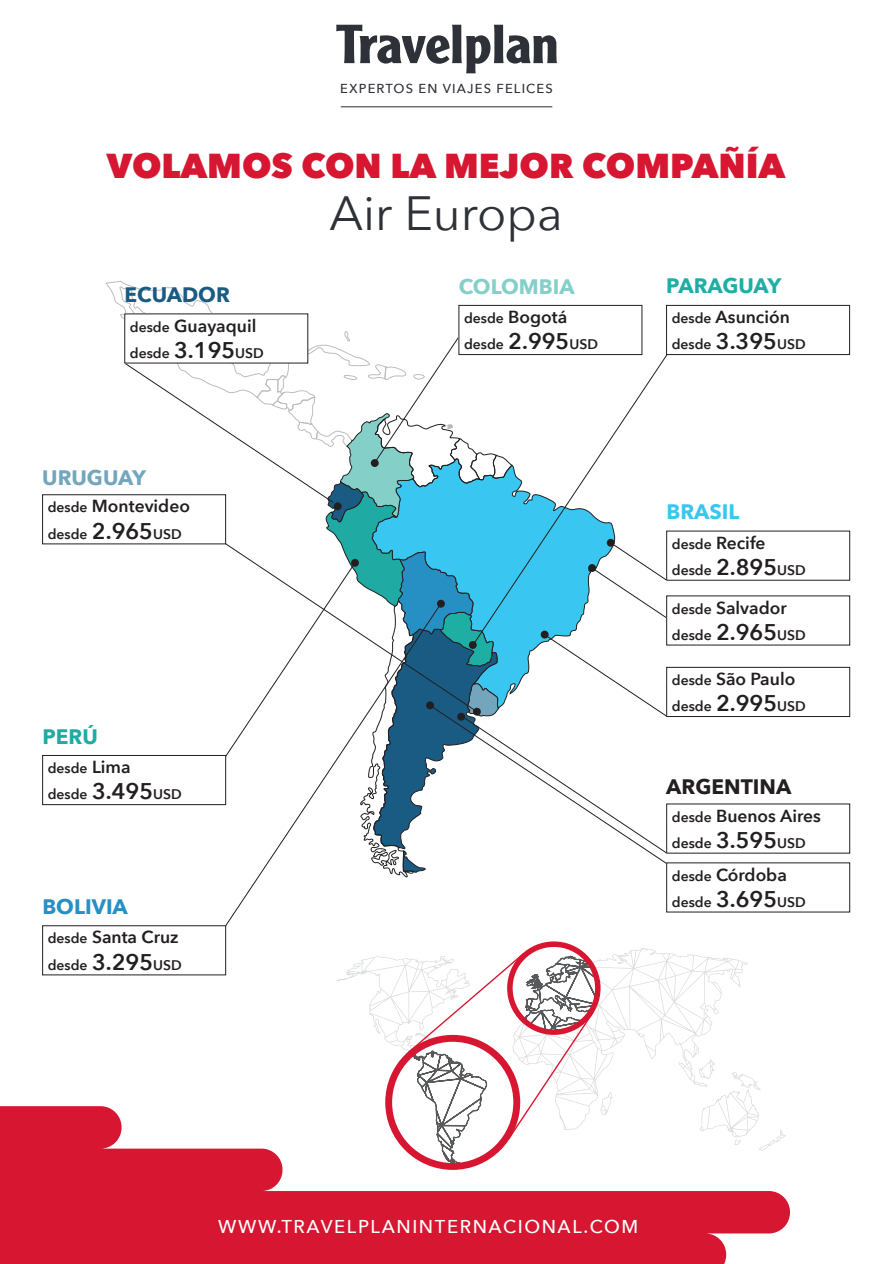
<style>
.page{position:relative;width:893px;height:1264px;background:#fff}
.page>*{position:absolute;margin:0;border:0;box-sizing:border-box;transform-origin:0 0}
.t1{font:48px "Avenir Next";color:#2e3137}
.t2{font:800 34.5px "Avenir Next";color:#d71631}
.t3{font:700 20.85px "Avenir Next";color:#231f20}
.t4{font:700 20.85px "Avenir Next";color:#85cfc9}
.t5{font:700 20.85px "Avenir Next";letter-spacing:-.02em;color:#1faea3}
.t6{font:700 20.85px "Avenir Next";color:#195b83}
.t7{font:700 20.85px "Avenir Next";color:#2690c5}
.t8{font:700 20.85px "Avenir Next";color:#73a5bc}
.t9{font:700 20.85px "Avenir Next";color:#39c6f0}
.t10{font:700 20.85px "Avenir Next";color:#1faba3}
.t11{font:500 18.6px "Avenir Next";letter-spacing:.085em;color:#fff}
.t12{font:600 17.4px "Avenir Next";color:#231f20}
.t13{font:600 13.95px/26.1px "Avenir Next";color:#231f20}
.t14{font:500 13.05px "Avenir Next";letter-spacing:.085em;color:#2e3137}
.s1{font-size:13.95px}
.s2{font-size:22.65px}
.s3{font-size:17.4px}
</style>
<div class="page">
<svg style="left:0;top:1106px;width:790px;height:158px;fill:#d71631"></svg>
<svg style="left:106px;top:281px;width:596px;height:597px"></svg>
<div style="left:667px;top:531px;width:183px;height:49px;background:#fff"></div>
<div style="left:459px;top:305px;width:183px;height:50px;background:#fff"></div>
<div style="left:459px;top:305px;width:183px;height:50px;border:1px solid #231f20"></div>
<div style="left:125px;top:314px;width:183px;height:49px;background:#fff"></div>
<div style="left:43px;top:755px;width:183px;height:50px;background:#fff"></div>
<div style="left:42px;top:755px;width:184px;height:50px;border:1px solid #231f20"></div>
<div style="left:42px;top:925px;width:184px;height:50px;border:1px solid #231f20"></div>
<div style="left:667px;top:305px;width:183px;height:50px;background:#fff"></div>
<div style="left:666px;top:305px;width:184px;height:50px;border:1px solid #231f20"></div>
<div style="left:667px;top:804px;width:183px;height:49px;background:#fff"></div>
<div style="left:43px;top:495px;width:183px;height:49px;background:#fff"></div>
<div style="left:42px;top:494px;width:184px;height:50px;border:1px solid #231f20"></div>
<div style="left:667px;top:596px;width:183px;height:49px;background:#fff"></div>
<div style="left:667px;top:863px;width:183px;height:49px;background:#fff"></div>
<div style="left:667px;top:667px;width:183px;height:49px;background:#fff"></div>
<div style="left:666px;top:667px;width:184px;height:50px;border:1px solid #231f20"></div>
<svg style="left:336px;top:956px;width:450px;height:209px"></svg>
<div style="left:507px;top:941px;width:94px;height:94px;border:6px solid #d71631;border-radius:50%"></div>
<svg style="left:389px;top:948px;width:386px;height:217px"></svg>
<svg style="left:336px;top:25px;width:221px;height:48px"></svg>
<hr style="left:341px;top:107px;width:211px;height:1px;background:#2e3137">
<p class="t14" style="left:340px;top:79px;width:214px">EXPERTOS EN VIAJES FELICES</p>
<h2 class="t2" style="left:107px;top:144px;width:680px">VOLAMOS CON LA MEJOR COMPAÑÍA</h2>
<h1 class="t1" style="left:330px;top:182px;width:235px">Air Europa</h1>
<h3 class="t6" style="left:125px;top:281px;width:107px">ECUADOR</h3>
<p class="t12" style="left:130px;top:314px;width:128px"><span class="s1">desde</span> Guayaquil</p>
<p class="t13" style="left:130px;top:340px;width:135px">desde <span class="s2">3.195</span>USD</p>
<h3 class="t8" style="left:42px;top:464px;width:105px">URUGUAY</h3>
<p class="t12" style="left:48px;top:495px;width:144px"><span class="s1">desde</span> Montevideo</p>
<p class="t13" style="left:48px;top:521px;width:135px">desde <span class="s2">2.965</span>USD</p>
<h3 class="t10" style="left:42px;top:723px;width:57px">PERÚ</h3>
<p class="t13" style="left:48px;top:756px;width:135px">desde <span class="s3">Lima<br></span>desde <span class="s2">3.495</span>USD</p>
<h3 class="t7" style="left:42px;top:893px;width:87px">BOLIVIA</h3>
<p class="t12" style="left:48px;top:926px;width:132px"><span class="s1">desde</span> Santa Cruz</p>
<p class="t13" style="left:48px;top:952px;width:135px">desde <span class="s2">3.295</span>USD</p>
<h3 class="t4" style="left:459px;top:273px;width:118px">COLOMBIA</h3>
<p class="t12" style="left:464px;top:306px;width:105px"><span class="s1">desde</span> Bogotá</p>
<p class="t13" style="left:464px;top:332px;width:135px">desde <span class="s2">2.995</span>USD</p>
<h3 class="t5" style="left:666px;top:273px;width:117px">PARAGUAY</h3>
<p class="t12" style="left:672px;top:306px;width:120px"><span class="s1">desde</span> Asunción</p>
<p class="t13" style="left:672px;top:332px;width:135px">desde <span class="s2">3.395</span>USD</p>
<h3 class="t9" style="left:666px;top:498px;width:75px">BRASIL</h3>
<p class="t12" style="left:672px;top:531px;width:95px"><span class="s1">desde</span> Recife</p>
<p class="t13" style="left:672px;top:557px;width:135px">desde <span class="s2">2.895</span>USD</p>
<p class="t12" style="left:672px;top:596px;width:117px"><span class="s1">desde</span> Salvador</p>
<p class="t13" style="left:672px;top:622px;width:135px">desde <span class="s2">2.965</span>USD</p>
<p class="t12" style="left:672px;top:668px;width:125px"><span class="s1">desde</span> São Paulo</p>
<p class="t13" style="left:672px;top:694px;width:135px">desde <span class="s2">2.995</span>USD</p>
<h3 class="t3" style="left:666px;top:773px;width:126px">ARGENTINA</h3>
<p class="t12" style="left:672px;top:804px;width:150px"><span class="s1">desde</span> Buenos Aires</p>
<p class="t13" style="left:672px;top:830px;width:135px">desde <span class="s2">3.595</span>USD</p>
<p class="t12" style="left:672px;top:863px;width:117px"><span class="s1">desde</span> Córdoba</p>
<p class="t13" style="left:672px;top:889px;width:135px">desde <span class="s2">3.695</span>USD</p>
<h3 class="t11" style="left:218px;top:1215px;width:422px">WWW.TRAVELPLANINTERNACIONAL.COM</h3>
</div>
